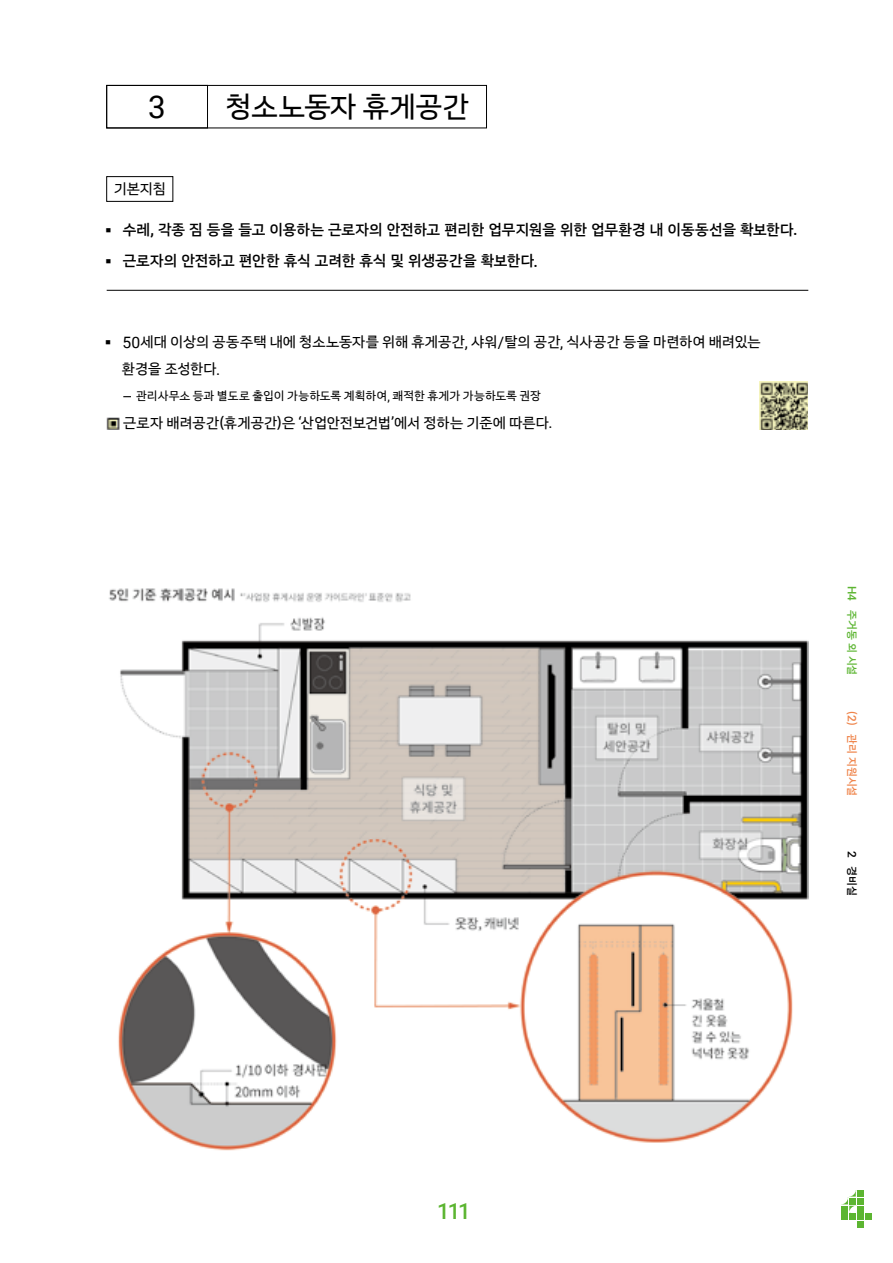
<style>
.page{position:relative;width:893px;height:1263px;background:#fff}
.page>*{position:absolute;margin:0;border:0;box-sizing:border-box;transform-origin:0 0}
.t1{font:33px "Geneva";color:#000}
.t2{font:31.35px "Roboto";color:#000}
.t3{font:27.45px "Sandoll November Beta 05 Rg";letter-spacing:.005em;color:#000}
.t4{font:500 22.05px "Roboto";color:#5cb531}
.t5{font:14.25px "Sandoll November Beta 06 Md";letter-spacing:-.01em;color:#000}
.t6{font:13.65px/27px "Sandoll November Beta 05 Rg";color:#000}
.t7{font:11.25px "Sandoll November Beta 05 Rg";letter-spacing:.005em;color:#000}
.t8{font:10.35px "Sandoll November Beta 06 Md";letter-spacing:-.01em;color:#ef844a}
.t9{font:10.35px "Sandoll November Beta 06 Md";color:#5cb531}
.t10{font:10.35px "Sandoll November Beta 06 Md";color:#000}
.s1{font-family:"Roboto";font-weight:500;font-size:16.2px}
.s2{font-family:"Roboto";font-size:15.6px}
.s3{font-family:"Roboto";font-size:12.9px}
.s4{font-family:"Roboto";font-weight:500;font-size:11.7px}
</style>
<div class="page">
<div style="left:106px;top:85px;width:381px;height:43px;border:1px solid #000"></div>
<div style="left:106px;top:176px;width:67px;height:26px;border:1px solid #000"></div>
<hr style="left:107px;top:290px;width:701px;height:1px;background:#000">
<img style="left:109px;top:588px;width:699px;height:563px">
<img style="left:760px;top:382px;width:48px;height:48px">
<svg style="left:106px;top:417px;width:13px;height:13px"></svg>
<div style="left:857px;top:1198px;width:7px;height:6px;background:#5cb531"></div>
<div style="left:857px;top:1190px;width:7px;height:6px;background:#5cb531"></div>
<div style="left:841px;top:1213px;width:7px;height:7px;background:#5cb531"></div>
<div style="left:849px;top:1213px;width:7px;height:7px;background:#5cb531"></div>
<div style="left:857px;top:1221px;width:7px;height:7px;background:#5cb531"></div>
<div style="left:857px;top:1213px;width:7px;height:7px;background:#5cb531"></div>
<div style="left:865px;top:1213px;width:6px;height:7px;background:#5cb531"></div>
<div style="left:857px;top:1206px;width:7px;height:6px;background:#5cb531"></div>
<svg style="left:841px;top:1190px;width:15px;height:22px"></svg>
<h2 class="t2" style="left:148px;top:85px;width:19px">3</h2>
<h3 class="t3" style="left:226px;top:85px;width:245px">청소노동자 휴게공간</h3>
<p class="t6" style="left:114px;top:175px;width:54px">기본지침</p>
<h1 class="t1" style="left:98px;top:208px;width:24px">·</h1>
<p class="t5" style="left:123px;top:218px;width:676px">수레<span class="s1">,</span> 각종 짐 등을 들고 이용하는 근로자의 안전하고 편리한 업무지원을 위한 업무환경 내 이동동선을 확보한다<span class="s1">.</span></p>
<h1 class="t1" style="left:98px;top:239px;width:24px">·</h1>
<p class="t5" style="left:123px;top:250px;width:417px">근로자의 안전하고 편안한 휴식 고려한 휴식 및 위생공간을 확보한다<span class="s1">.</span></p>
<h1 class="t1" style="left:97px;top:320px;width:24px">·</h1>
<p class="t6" style="left:122px;top:328px;width:640px"><span class="s2">50</span>세대 이상의 공동주택 내에 청소노동자를 위해 휴게공간<span class="s2">,</span> 샤워<span class="s2">/</span>탈의 공간<span class="s2">,</span> 식사공간 등을 마련하여 배려있는 환경을 조성한다<span class="s2">.</span></p>
<p class="t7" style="left:136px;top:387px;width:406px">관리사무소 등과 별도로 출입이 가능하도록 계획하여<span class="s3">,</span> 쾌적한 휴게가 가능하도록 권장</p>
<p class="t6" style="left:123px;top:409px;width:431px">근로자 배려공간(휴게공간)은 <span class="s2">‘</span>산업안전보건법<span class="s2">’</span>에서 정하는 기준에 따른다<span class="s2">.</span></p>
<p class="t9" style="left:860px;top:586px;width:91px;rotate:90deg"><span class="s4">H4</span> 주거동 외 시설</p>
<p class="t8" style="left:860px;top:711px;width:87px;rotate:90deg">(<span class="s4">2</span>) 관리 지원시설</p>
<p class="t10" style="left:860px;top:850px;width:46px;rotate:90deg"><span class="s4">2</span> 경비실</p>
<h3 class="t4" style="left:437px;top:1196px;width:35px">111</h3>
</div>
